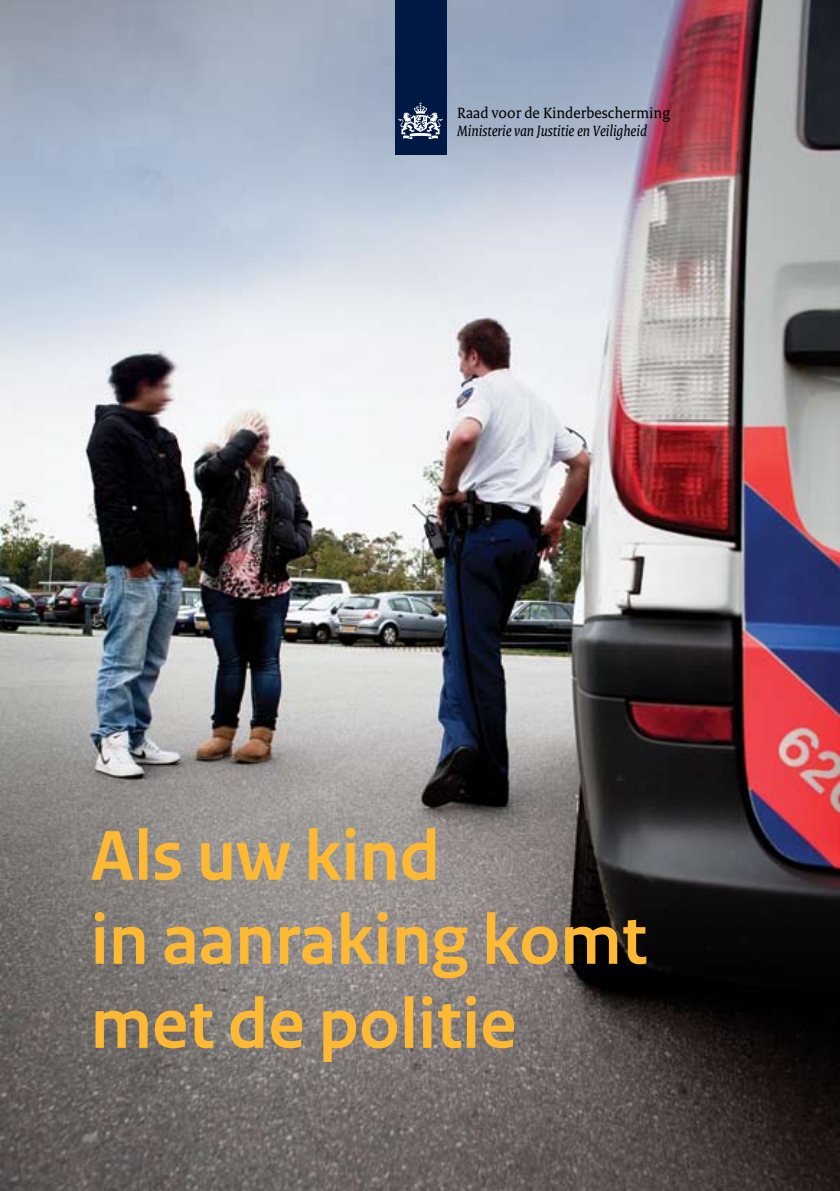
<style>
.page{position:relative;width:840px;height:1191px;background:#fff}
.page>*{position:absolute;margin:0;border:0;box-sizing:border-box;transform-origin:0 0}
.t1{font:700 74px/84px "Rijksoverheid Sans Heading";letter-spacing:.005em;color:#fdb934}
.t2{font:italic 16px "Rijksoverheid Serif";letter-spacing:.005em;color:#000}
.t3{font:16px "Rijksoverheid Serif";letter-spacing:.005em;color:#000}
</style>
<div class="page">
<img style="left:0;top:0;width:839px;height:1191px">
<div style="left:394px;top:0;width:52px;height:155px;background:#001844"></div>
<svg style="left:398px;top:102px;width:44px;height:38px"></svg>
<p class="t3" style="left:457px;top:103px;width:214px">Raad voor de Kinderbescherming</p>
<p class="t2" style="left:457px;top:121px;width:191px">Ministerie van Justitie en Veiligheid</p>
<p class="t1" style="left:91px;top:815px;width:557px">Als uw kind<br>in aanraking komt met de politie</p>
</div>
